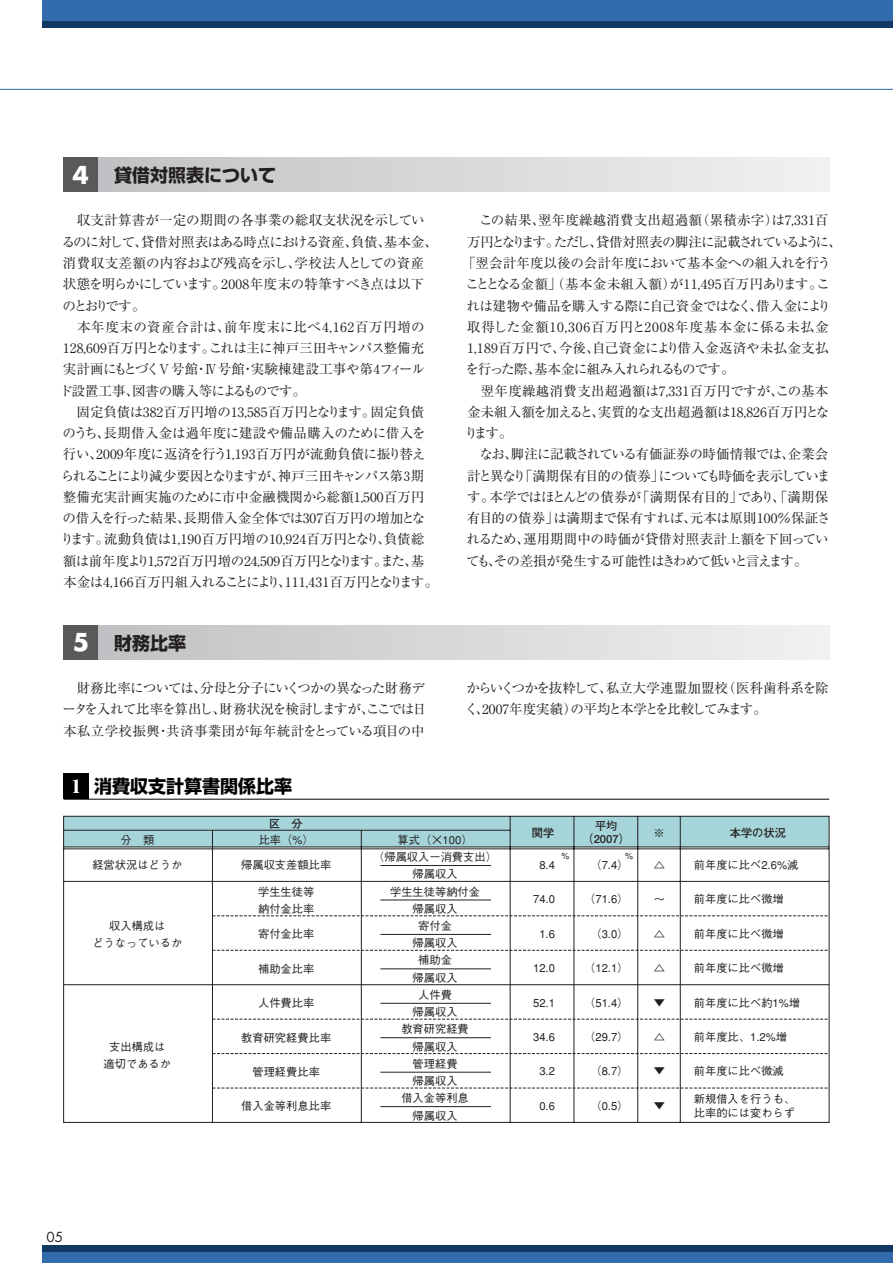
<style>
.page{position:relative;width:893px;height:1263px;background:#fff}
.page>*{position:absolute;margin:0;border:0;box-sizing:border-box;transform-origin:0 0}
.t1{font:18px "Shin Go Bold 90 pv RKSJ H";color:#231f20}
.t2{font:18px "Shin Go Bold 90 pv RKSJ H";color:#000}
.t3{font:13.5px/21.3px "Ryumin regular 90 pv RKSJ H";letter-spacing:-.005em;color:#231f20}
.t4{font:13.5px "Ryumin regular 90 pv RKSJ H";letter-spacing:.025em;color:#231f20}
.t5{font:13.5px "Ryumin regular 90 pv RKSJ H";letter-spacing:-.04em;color:#231f20}
.t6{font:13.5px "Ryumin regular 90 pv RKSJ H";letter-spacing:-.105em;color:#231f20}
.t7{font:13.5px "Ryumin regular 90 pv RKSJ H";letter-spacing:.065em;color:#231f20}
.t8{font:13.5px "Ryumin regular 90 pv RKSJ H";letter-spacing:.02em;color:#231f20}
.t9{font:13.5px "Ryumin regular 90 pv RKSJ H";letter-spacing:-.085em;color:#231f20}
.t10{font:13.5px "Ryumin regular 90 pv RKSJ H";letter-spacing:-.025em;color:#231f20}
.t11{font:13.5px "Ryumin regular 90 pv RKSJ H";letter-spacing:-.07em;color:#231f20}
.t12{font:13.5px "Ryumin regular 90 pv RKSJ H";letter-spacing:-.065em;color:#231f20}
.t13{font:13.5px "Futura";color:#231f20}
.t14{font:11.25px/17.2px "Gothic BBB Medium 90 pv RKSJ H";color:#231f20;text-align:center}
.t15{font:11.25px/13.5px "Futo Go B101 Bold 90 pv RKSJ H";color:#231f20;text-align:center}
.t16{font:9px "Gothic BBB Medium 90 pv RKSJ H";color:#231f20}
.s1{font-family:"Futura";font-weight:700;font-size:24px;color:#fff}
.s2{font-family:"Ryumin Ultra 90 pv RKSJ H";color:#fff}
</style>
<div class="page">
<hr style="left:0;top:89px;width:893px;height:1px;background:#326cac">
<div style="left:42px;top:0;width:851px;height:21px;background:#326cac"></div>
<div style="left:42px;top:21px;width:851px;height:7px;background:#123963"></div>
<div style="left:42px;top:1248px;width:851px;height:15px;background:#326cac"></div>
<div style="left:42px;top:1246px;width:851px;height:6px;background:#123963"></div>
<div style="left:64px;top:625px;width:765px;height:34px;background:linear-gradient(to right,#bdbfc1,#f1f1f2)"></div>
<div style="left:64px;top:625px;width:34px;height:34px;background:#58595b"></div>
<div style="left:64px;top:157px;width:765px;height:35px;background:linear-gradient(to right,#bdbfc1,#f1f1f2)"></div>
<div style="left:64px;top:157px;width:34px;height:35px;background:#58595b"></div>
<div style="left:64px;top:774px;width:25px;height:25px;background:#000"></div>
<hr style="left:64px;top:799px;width:765px;height:1px;background:#000">
<svg style="left:63px;top:816px;width:767px;height:307px"></svg>
<svg style="left:212px;top:915px;width:617px;height:1px"></svg>
<svg style="left:212px;top:950px;width:617px;height:1px"></svg>
<hr style="left:64px;top:984px;width:765px;height:1px;background:#231f20">
<svg style="left:212px;top:1019px;width:617px;height:1px"></svg>
<svg style="left:212px;top:1053px;width:617px;height:1px"></svg>
<svg style="left:212px;top:1088px;width:617px;height:1px"></svg>
<hr style="left:380px;top:865px;width:111px;height:1px;background:#231f20">
<hr style="left:380px;top:900px;width:111px;height:1px;background:#231f20">
<hr style="left:380px;top:934px;width:111px;height:1px;background:#231f20">
<hr style="left:380px;top:969px;width:111px;height:1px;background:#231f20">
<hr style="left:380px;top:1003px;width:111px;height:1px;background:#231f20">
<hr style="left:380px;top:1037px;width:111px;height:1px;background:#231f20">
<hr style="left:380px;top:1072px;width:111px;height:1px;background:#231f20">
<hr style="left:380px;top:1106px;width:111px;height:1px;background:#231f20">
<p class="t1" style="left:73px;top:169px;width:205px"><span class="s1">4</span> 貸借対照表について</p>
<p class="t3" style="left:59px;top:212px;width:380px">　収支計算書が一定の期間の各事業の総収支状況を示してい<br>るのに対して、貸借対照表はある時点における資産、負債、基本金、消費収支差額の内容および残高を示し、学校法人としての資産<br>状態を明らかにしています。2008年度末の特筆すべき点は以下<br>のとおりです。<br>　本年度末の資産合計は、前年度末に比べ4,162百万円増の128,609百万円となります。これは主に神戸三田キャンパス整備充<br>実計画にもとづくⅤ号館・Ⅳ号館・実験棟建設工事や第４フィールド設置工事、図書の購入等によるものです。<br>　固定負債は382百万円増の13,585百万円となります。固定負債<br>のうち、長期借入金は過年度に建設や備品購入のために借入を行い、2009年度に返済を行う1,193百万円が流動負債に振り替えられることにより減少要因となりますが、神戸三田キャンパス第３期整備充実計画実施のために市中金融機関から総額1,500百万円<br>の借入を行った結果、長期借入金全体では307百万円の増加となります。流動負債は1,190百万円増の10,924百万円となり、負債総額は前年度より1,572百万円増の24,509百万円となります。また、基<br>本金は4,166百万円組入れることにより、111,431百万円となります。</p>
<p class="t3" style="left:467px;top:212px;width:363px">　この結果、翌年度繰越消費支出超過額（累積赤字）は7,331百</p>
<p class="t6" style="left:467px;top:237px;width:377px">万円となります。ただし、貸借対照表の脚注に記載されているように、</p>
<p class="t3" style="left:462px;top:254px;width:370px">「翌会計年度以後の会計年度において基本金への組入れを行う</p>
<p class="t4" style="left:465px;top:279px;width:366px">こととなる金額」（基本金未組入額）が11,495百万円あります。こ</p>
<p class="t5" style="left:466px;top:300px;width:366px">れは建物や備品を購入する際に自己資金ではなく、借入金により</p>
<p class="t7" style="left:467px;top:322px;width:363px">取得した金額10,306百万円と2008年度基本金に係る未払金</p>
<p class="t4" style="left:467px;top:343px;width:363px">1,189百万円で、今後、自己資金により借入金返済や未払金支払</p>
<p class="t12" style="left:465px;top:364px;width:271px">を行った際、基本金に組み入れられるものです。</p>
<p class="t8" style="left:467px;top:385px;width:363px">　翌年度繰越消費支出超過額は7,331百万円ですが、この基本</p>
<p class="t3" style="left:467px;top:403px;width:364px">金未組入額を加えると、実質的な支出超過額は18,826百万円とな</p>
<p class="t3" style="left:465px;top:424px;width:50px">ります。</p>
<p class="t10" style="left:467px;top:449px;width:363px">　なお、脚注に記載されている有価証券の時価情報では、企業会</p>
<p class="t9" style="left:467px;top:470px;width:365px">計と異なり「満期保有目的の債券」についても時価を表示していま</p>
<p class="t5" style="left:467px;top:492px;width:363px">す。本学ではほとんどの債券が「満期保有目的」であり、「満期保</p>
<p class="t3" style="left:467px;top:509px;width:365px">有目的の債券」は満期まで保有すれば、元本は原則100％保証さ</p>
<p class="t3" style="left:466px;top:530px;width:364px">れるため、運用期間中の時価が貸借対照表計上額を下回ってい</p>
<p class="t11" style="left:466px;top:555px;width:343px">ても、その差損が発生する可能性はきわめて低いと言えます。</p>
<p class="t1" style="left:73px;top:636px;width:115px"><span class="s1">5</span> 財務比率</p>
<p class="t3" style="left:63px;top:679px;width:365px;text-align:justify">　財務比率については、分母と分子にいくつかの異なった財務データを入れて比率を算出し、財務状況を検討しますが、ここでは日本私立学校振興・共済事業団が毎年統計をとっている項目の中</p>
<p class="t3" style="left:465px;top:679px;width:365px">からいくつかを抜粋して、私立大学連盟加盟校（医科歯科系を除く、2007年度実績）の平均と本学とを比較してみます。</p>
<p class="t2" style="left:72px;top:780px;width:222px"><span class="s2">1</span> 消費収支計算書関係比率</p>
<p class="t14" style="left:121px;top:833px;width:35px">分　類</p>
<p class="t14" style="left:92px;top:858px;width:91px">経営状況はどうか</p>
<p class="t14" style="left:92px;top:919px;width:91px">収入構成は<br>どうなっているか</p>
<p class="t14" style="left:104px;top:1039px;width:69px">支出構成は適切であるか</p>
<p class="t15" style="left:269px;top:818px;width:35px">区　分</p>
<p class="t14" style="left:259px;top:833px;width:57px">比率（%）</p>
<p class="t14" style="left:241px;top:858px;width:91px">帰属収支差額比率</p>
<p class="t14" style="left:258px;top:884px;width:58px;text-align:left">学生生徒等納付金比率</p>
<p class="t14" style="left:258px;top:927px;width:58px">寄付金比率</p>
<p class="t14" style="left:258px;top:961px;width:58px">補助金比率</p>
<p class="t14" style="left:258px;top:996px;width:58px">人件費比率</p>
<p class="t14" style="left:241px;top:1030px;width:91px">教育研究経費比率</p>
<p class="t14" style="left:252px;top:1065px;width:69px">管理経費比率</p>
<p class="t14" style="left:241px;top:1099px;width:91px">借入金等利息比率</p>
<p class="t13" style="left:47px;top:1230px;width:18px">05</p>
<p class="t14" style="left:373px;top:833px;width:125px">算式（×100）<br>（帰属収入－消費支出）帰属収入<br>学生生徒等納付金<br>帰属収入<br>寄付金<br>帰属収入<br>補助金<br>帰属収入<br>人件費<br>帰属収入<br>教育研究経費<br>帰属収入<br>管理経費<br>帰属収入<br>借入金等利息<br>帰属収入</p>
<p class="t15" style="left:532px;top:827px;width:24px">関学</p>
<p class="t15" style="left:582px;top:820px;width:49px">平均（2007）</p>
<p class="t16" style="left:561px;top:852px;width:10px">%</p>
<p class="t16" style="left:625px;top:852px;width:10px">%</p>
<p class="t14" style="left:590px;top:858px;width:40px">（7.4）</p>
<p class="t14" style="left:584px;top:892px;width:46px">（71.6）</p>
<p class="t14" style="left:590px;top:926px;width:40px">（3.0）</p>
<p class="t14" style="left:584px;top:961px;width:46px">（12.1）</p>
<p class="t14" style="left:584px;top:995px;width:46px">（51.4）</p>
<p class="t14" style="left:584px;top:1030px;width:46px">（29.7）</p>
<p class="t14" style="left:590px;top:1064px;width:40px">（8.7）</p>
<p class="t14" style="left:590px;top:1099px;width:40px">（0.5）</p>
<p class="t14" style="left:539px;top:858px;width:17px">8.4</p>
<p class="t14" style="left:533px;top:892px;width:23px">74.0</p>
<p class="t14" style="left:539px;top:926px;width:17px">1.6</p>
<p class="t14" style="left:533px;top:961px;width:23px">12.0</p>
<p class="t14" style="left:533px;top:995px;width:23px">52.1</p>
<p class="t14" style="left:533px;top:1030px;width:23px">34.6</p>
<p class="t14" style="left:539px;top:1064px;width:17px">3.2</p>
<p class="t14" style="left:539px;top:1099px;width:17px">0.6</p>
<p class="t15" style="left:653px;top:827px;width:13px">※</p>
<p class="t15" style="left:730px;top:827px;width:58px">本学の状況</p>
<p class="t14" style="left:654px;top:857px;width:13px">△</p>
<p class="t14" style="left:654px;top:892px;width:13px">～</p>
<p class="t14" style="left:654px;top:926px;width:13px">△</p>
<p class="t14" style="left:654px;top:961px;width:13px">△</p>
<p class="t14" style="left:654px;top:995px;width:13px">▼</p>
<p class="t14" style="left:654px;top:1030px;width:13px">△</p>
<p class="t14" style="left:654px;top:1064px;width:13px">▼</p>
<p class="t14" style="left:654px;top:1099px;width:13px">▼</p>
<p class="t14" style="left:694px;top:857px;width:106px">前年度に比べ2.6%減</p>
<p class="t14" style="left:694px;top:892px;width:91px">前年度に比べ微増</p>
<p class="t14" style="left:694px;top:926px;width:91px">前年度に比べ微増</p>
<p class="t14" style="left:694px;top:961px;width:91px">前年度に比べ微増</p>
<p class="t14" style="left:694px;top:995px;width:108px">前年度に比べ約1%増</p>
<p class="t14" style="left:694px;top:1030px;width:95px">前年度比、1.2%増</p>
<p class="t14" style="left:694px;top:1064px;width:91px">前年度に比べ微減</p>
<p class="t14" style="left:694px;top:1094px;width:103px;line-height:13.5px;text-align:left">新規借入を行うも、比率的には変わらず</p>
</div>
